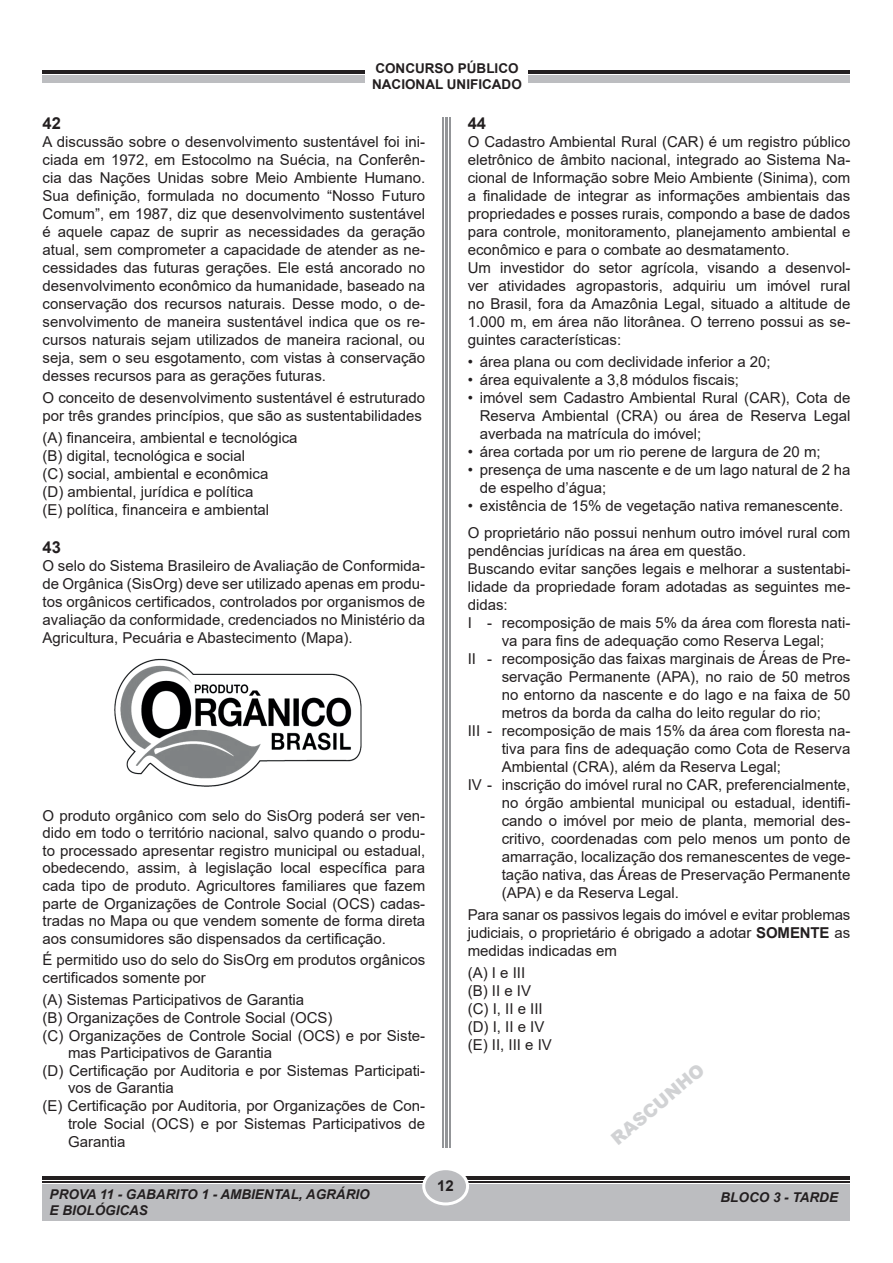
<style>
.page{position:relative;width:893px;height:1263px;background:#fff}
.page>*{position:absolute;margin:0;border:0;box-sizing:border-box;transform-origin:0 0}
.t1{font:900 18px "Arial";color:#d1d2d4}
.t2{font:700 16.5px "Arial";color:#231f20}
.t3{font:15px/18px "Arial";color:#231f20}
.t4{font:700 15px "Arial";color:#231f20}
.t5{font:italic 700 13.5px/16.2px "Arial";color:#231f20}
.t6{font:700 13.5px/16.5px "Arial";color:#231f20}
.s1{font-weight:700}
</style>
<div class="page">
<hr style="left:43px;top:1176px;width:807px;height:3px;background:#231f20">
<hr style="left:43px;top:1181px;width:807px;height:1px;background:#231f20">
<div style="left:43px;top:1184px;width:807px;height:36px;background:#bcbdc0"></div>
<svg style="left:422px;top:1170px;width:47px;height:35px"></svg>
<hr style="left:449px;top:117px;width:1px;height:1030px;background:#939598">
<hr style="left:445px;top:117px;width:3px;height:1030px;background:#939598">
<hr style="left:443px;top:117px;width:1px;height:1030px;background:#939598">
<hr style="left:43px;top:70px;width:807px;height:3px;background:#231f20">
<div style="left:43px;top:76px;width:807px;height:7px;background:#bcbdc0"></div>
<div style="left:365px;top:43px;width:162px;height:60px;background:#fff"></div>
<img style="left:114px;top:658px;width:248px;height:129px">
<p class="t6" style="left:372px;top:60px;width:151px">CONCURSO PÚBLICO<br>NACIONAL UNIFICADO</p>
<p class="t2" style="left:43px;top:111px;width:20px">42</p>
<p class="t3" style="left:43px;top:132px;width:384px;text-align:justify">A discussão sobre o desenvolvimento sustentável foi ini&shy;ciada em 1972, em Estocolmo na Suécia, na Conferên&shy;cia das Nações Unidas sobre Meio Ambiente Humano.<br>Sua definição, formulada no documento “Nosso Futuro Comum”, em 1987, diz que desenvolvimento sustentável é aquele capaz de suprir as necessidades da geração atual, sem comprometer a capacidade de atender as ne&shy;cessidades das futuras gerações. Ele está ancorado no desenvolvimento econômico da humanidade, baseado na conservação dos recursos naturais. Desse modo, o de&shy;senvolvimento de maneira sustentável indica que os re&shy;cursos naturais sejam utilizados de maneira racional, ou seja, sem o seu esgotamento, com vistas à conservação desses recursos para as gerações futuras.</p>
<p class="t3" style="left:43px;top:389px;width:384px">O conceito de desenvolvimento sustentável é estruturado por três grandes princípios, que são as sustentabilidades</p>
<p class="t3" style="left:43px;top:429px;width:257px">(A) financeira, ambiental e tecnológica (B) digital, tecnológica e social<br>(C) social, ambiental e econômica<br>(D) ambiental, jurídica e política<br>(E) política, financeira e ambiental</p>
<p class="t2" style="left:43px;top:536px;width:20px">43</p>
<p class="t3" style="left:43px;top:557px;width:384px;text-align:justify">O selo do Sistema Brasileiro de Avaliação de Conformida&shy;de Orgânica (SisOrg) deve ser utilizado apenas em produ&shy;tos orgânicos certificados, controlados por organismos de avaliação da conformidade, credenciados no Ministério da Agricultura, Pecuária e Abastecimento (Mapa).</p>
<p class="t3" style="left:43px;top:807px;width:384px;line-height:17.5px;text-align:justify">O produto orgânico com selo do SisOrg poderá ser ven&shy;dido em todo o território nacional, salvo quando o produ&shy;to processado apresentar registro municipal ou estadual, obedecendo, assim, à legislação local específica para cada tipo de produto. Agricultores familiares que fazem parte de Organizações de Controle Social (OCS) cadas&shy;tradas no Mapa ou que vendem somente de forma direta aos consumidores são dispensados da certificação.</p>
<p class="t3" style="left:43px;top:951px;width:384px;line-height:17.5px">É permitido uso do selo do SisOrg em produtos orgânicos certificados somente por</p>
<p class="t3" style="left:43px;top:991px;width:263px">(A) Sistemas Participativos de Garantia</p>
<p class="t3" style="left:43px;top:1009px;width:292px">(B) Organizações de Controle Social (OCS)</p>
<p class="t3" style="left:43px;top:1026px;width:384px">(C) Organizações de Controle Social (OCS) e por Siste-</p>
<p class="t3" style="left:68px;top:1044px;width:206px">mas Participativos de Garantia</p>
<p class="t3" style="left:43px;top:1061px;width:384px">(D) Certificação por Auditoria e por Sistemas Participati-</p>
<p class="t3" style="left:68px;top:1079px;width:107px">vos de Garantia</p>
<p class="t3" style="left:43px;top:1096px;width:384px">(E) Certificação por Auditoria, por Organizações de Con-</p>
<p class="t3" style="left:68px;top:1114px;width:359px">trole Social (OCS) e por Sistemas Participativos de</p>
<p class="t3" style="left:68px;top:1132px;width:59px">Garantia</p>
<p class="t2" style="left:468px;top:111px;width:20px">44</p>
<p class="t3" style="left:468px;top:132px;width:384px">O Cadastro Ambiental Rural (CAR) é um registro público eletrônico de âmbito nacional, integrado ao Sistema Na&shy;cional de Informação sobre Meio Ambiente (Sinima), com a finalidade de integrar as informações ambientais das propriedades e posses rurais, compondo a base de dados para controle, monitoramento, planejamento ambiental e econômico e para o combate ao desmatamento.<br>Um investidor do setor agrícola, visando a desenvol&shy;ver atividades agropastoris, adquiriu um imóvel rural no Brasil, fora da Amazônia Legal, situado a altitude de 1.000 m, em área não litorânea. O terreno possui as se&shy;guintes características:</p>
<p class="t3" style="left:468px;top:353px;width:304px">• área plana ou com declividade inferior a 20;</p>
<p class="t3" style="left:468px;top:371px;width:273px">• área equivalente a 3,8 módulos fiscais;</p>
<p class="t3" style="left:480px;top:389px;width:372px;text-align:justify;text-indent:-12px">• imóvel sem Cadastro Ambiental Rural (CAR), Cota de Reserva Ambiental (CRA) ou área de Reserva Legal averbada na matrícula do imóvel;</p>
<p class="t3" style="left:468px;top:443px;width:354px">• área cortada por um rio perene de largura de 20 m;</p>
<p class="t3" style="left:480px;top:461px;width:372px;text-indent:-12px">• presença de uma nascente e de um lago natural de 2 ha de espelho d’água;</p>
<p class="t3" style="left:468px;top:492px;width:384px;line-height:26.5px">• existência de 15% de vegetação nativa remanescente.<br>O proprietário não possui nenhum outro imóvel rural com</p>
<p class="t3" style="left:468px;top:541px;width:280px">pendências jurídicas na área em questão.</p>
<p class="t3" style="left:468px;top:559px;width:384px">Buscando evitar sanções legais e melhorar a sustentabi-</p>
<p class="t3" style="left:468px;top:577px;width:384px">lidade da propriedade foram adotadas as seguintes me-</p>
<p class="t3" style="left:468px;top:595px;width:42px">didas:</p>
<p class="t3" style="left:468px;top:613px;width:384px">I - recomposição de mais 5% da área com floresta nati-</p>
<p class="t3" style="left:502px;top:631px;width:324px">va para fins de adequação como Reserva Legal;</p>
<p class="t3" style="left:468px;top:649px;width:384px">II - recomposição das faixas marginais de Áreas de Pre-</p>
<p class="t3" style="left:502px;top:667px;width:350px">servação Permanente (APA), no raio de 50 metros</p>
<p class="t3" style="left:502px;top:685px;width:350px">no entorno da nascente e do lago e na faixa de 50</p>
<p class="t3" style="left:502px;top:703px;width:321px">metros da borda da calha do leito regular do rio;</p>
<p class="t3" style="left:468px;top:721px;width:384px">III - recomposição de mais 15% da área com floresta na-</p>
<p class="t3" style="left:502px;top:739px;width:350px">tiva para fins de adequação como Cota de Reserva</p>
<p class="t3" style="left:502px;top:757px;width:281px">Ambiental (CRA), além da Reserva Legal;</p>
<p class="t3" style="left:468px;top:775px;width:384px">IV - inscrição do imóvel rural no CAR, preferencialmente,</p>
<p class="t3" style="left:502px;top:793px;width:350px">no órgão ambiental municipal ou estadual, identifi-</p>
<p class="t3" style="left:502px;top:811px;width:350px">cando o imóvel por meio de planta, memorial des-</p>
<p class="t3" style="left:502px;top:829px;width:350px">critivo, coordenadas com pelo menos um ponto de</p>
<p class="t3" style="left:502px;top:847px;width:350px">amarração, localização dos remanescentes de vege-</p>
<p class="t3" style="left:502px;top:865px;width:350px">tação nativa, das Áreas de Preservação Permanente</p>
<p class="t3" style="left:502px;top:883px;width:179px">(APA) e da Reserva Legal.</p>
<p class="t3" style="left:468px;top:905px;width:384px;text-align:justify">Para sanar os passivos legais do imóvel e evitar problemas judiciais, o proprietário é obrigado a adotar <span class="s1">SOMENTE</span> as medidas indicadas em</p>
<p class="t3" style="left:468px;top:964px;width:86px">(A) I e III<br>(B) II e IV (C) I, II e III (D) I, II e IV (E) II, III e IV</p>
<p class="t1" style="left:605px;top:1131px;width:116px;rotate:-40deg">RASCUNHO</p>
<p class="t4" style="left:437px;top:1175px;width:18px">12</p>
<p class="t5" style="left:50px;top:1187px;width:322px">PROVA 11 - GABARITO 1 - AMBIENTAL, AGRÁRIO<br>E BIOLÓGICAS</p>
<p class="t5" style="left:720px;top:1190px;width:119px">BLOCO 3 - TARDE</p>
</div>
